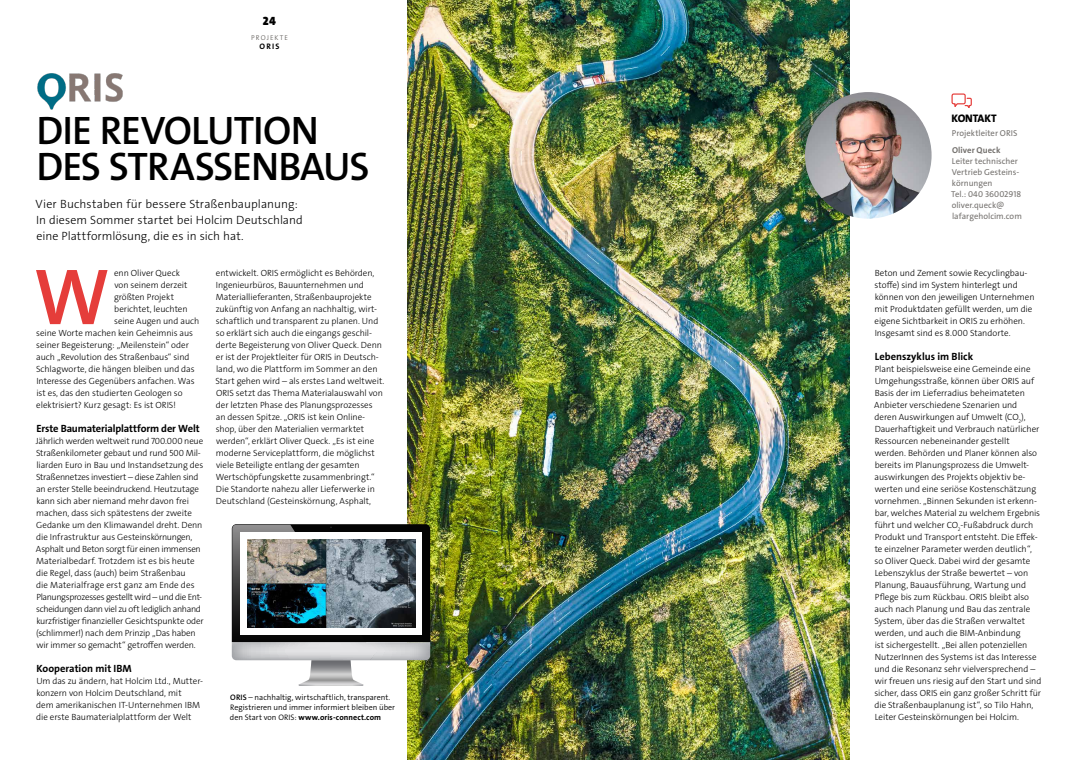
<style>
.page{position:relative;width:1078px;height:760px;background:#fff}
.page>*{position:absolute;margin:0;border:0;box-sizing:border-box;transform-origin:0 0}
.t1{font:80.1px "The Sans LP6 Se Bld";color:#e53d3a}
.t2{font:40px/36px "The Sans LP6 Se Bld";letter-spacing:-.025em;color:#000}
.t3{font:12px/16.2px "The Sans LP3 Lig";letter-spacing:.005em;color:#000}
.t4{font:900 12px "The Sans LP9";color:#000}
.t5{font:11px "The Sans LP8 Ex Bld";letter-spacing:-.015em;color:#000}
.t6{font:10.5px "The Sans LP7 Bld";letter-spacing:-.005em;color:#000}
.t7{font:9px/12px "The Sans LP3 Lig";letter-spacing:-.005em;color:#000}
.t8{font:8.6px/11.1px "The Sans LP5 Plain";color:#75726f}
.t9{font:8.6px "The Sans LP7 Bld";letter-spacing:.01em;color:#75726f}
.t10{font:8px/10px "The Sans LP4 Se Lig";color:#000}
.t11{font:8px "The Sans LP7 Bld";letter-spacing:.01em;color:#000}
.t12{font:7px "The Sans LP3 Lig";letter-spacing:.15em;color:#55524e}
.s1{font-family:"The Sans LP6 Se Bld"}
.s2{font-family:"The Sans LP4 Se Lig"}
</style>
<div class="page">
<img style="left:407px;top:0;width:442px;height:760px">
<svg style="left:951px;top:93px;width:20px;height:15px"></svg>
<svg style="left:232px;top:524px;width:198px;height:162px"></svg>
<img style="left:248px;top:540px;width:167px;height:87px">
<img style="left:37px;top:73px;width:86px;height:37px">
<img style="left:804px;top:92px;width:127px;height:127px;border-radius:63px">
<h3 class="t4" style="left:263px;top:14px;width:15px">24</h3>
<p class="t12" style="left:251px;top:33px;width:38px">PROJEKTE</p>
<p class="t11" style="left:259px;top:41px;width:22px">ORIS</p>
<p class="t5" style="left:951px;top:111px;width:47px">KONTAKT</p>
<p class="t8" style="left:951px;top:127px;width:67px">Projektleiter ORIS</p>
<p class="t9" style="left:951px;top:144px;width:50px">Oliver Queck</p>
<p class="t8" style="left:951px;top:155px;width:72px">Leiter technischer<br>Vertrieb Gesteins&shy;körnungen<br>Tel.: 040 36002918 oliver.queck@ lafargeholcim.com</p>
<h2 class="t2" style="left:36px;top:113px;width:334px">DIE REVOLUTION<br>DES STRASSENBAUS</h2>
<h3 class="t3" style="left:36px;top:196px;width:268px">Vier Buchstaben für bessere Straßenbauplanung:<br>In diesem Sommer startet bei Holcim Deutschland eine Plattformlösung, die es in sich hat.</h3>
<h1 class="t1" style="left:34px;top:246px;width:78px">W</h1>
<p class="t7" style="left:114px;top:267px;width:67px">enn Oliver Queck</p>
<p class="t7" style="left:215px;top:267px;width:170px">entwickelt. ORIS ermöglicht es Behörden, Ingenieurbüros, Bauunternehmen und Materiallieferanten, Straßenbauprojekte zukünftig von Anfang an nachhaltig, wirt&shy;schaftlich und transparent zu planen. Und so erklärt sich auch die eingangs geschil&shy;derte Begeisterung von Oliver Queck. Denn er ist der Projektleiter für ORIS in Deutsch&shy;land, wo die Plattform im Sommer an den Start gehen wird – als erstes Land weltweit.<br>ORIS setzt das Thema Materialauswahl von der letzten Phase des Planungsprozesses an dessen Spitze. „ORIS ist kein Online&shy;shop, über den Materialien vermarktet werden“, erklärt Oliver Queck. „Es ist eine moderne Serviceplattform, die möglichst viele Beteiligte entlang der gesamten Wertschöpfungskette zusammenbringt.“ Die Standorte nahezu aller Lieferwerke in Deutschland (Gesteinskörnung, Asphalt,</p>
<p class="t7" style="left:874px;top:267px;width:161px">Beton und Zement sowie Recyclingbau&shy;stoffe) sind im System hinterlegt und können von den jeweiligen Unternehmen mit Produktdaten gefüllt werden, um die eigene Sichtbarkeit in ORIS zu erhöhen.<br>Insgesamt sind es 8.000 Standorte.</p>
<p class="t7" style="left:114px;top:279px;width:75px">von seinem derzeit</p>
<p class="t7" style="left:114px;top:291px;width:61px">größten Projekt</p>
<p class="t7" style="left:114px;top:303px;width:75px">berichtet, leuchten</p>
<p class="t7" style="left:114px;top:315px;width:87px">seine Augen und auch</p>
<p class="t7" style="left:36px;top:327px;width:158px">seine Worte machen kein Geheimnis aus</p>
<p class="t7" style="left:36px;top:339px;width:154px">seiner Begeisterung: „Meilenstein“ oder</p>
<p class="t7" style="left:36px;top:351px;width:155px">auch „Revolution des Straßenbaus“ sind</p>
<p class="t7" style="left:36px;top:363px;width:160px">Schlagworte, die hängen bleiben und das</p>
<p class="t7" style="left:36px;top:375px;width:160px">Interesse des Gegenübers anfachen. Was</p>
<p class="t7" style="left:36px;top:387px;width:148px">ist es, das den studierten Geologen so</p>
<p class="t7" style="left:36px;top:399px;width:141px">elektrisiert? Kurz gesagt: Es ist ORIS!</p>
<p class="t6" style="left:36px;top:422px;width:165px">Erste Baumaterialplattform der Welt</p>
<p class="t7" style="left:36px;top:435px;width:169px">Jährlich werden weltweit rund 700.000 neue Straßenkilometer gebaut und rund 500 Mil&shy;liarden Euro in Bau und Instandsetzung des Straßennetzes investiert – diese Zahlen sind an erster Stelle beeindruckend. Heutzutage kann sich aber niemand mehr davon frei machen, dass sich spätestens der zweite Gedanke um den Klimawandel dreht. Denn die Infrastruktur aus Gesteinskörnungen, Asphalt und Beton sorgt für einen immensen Materialbedarf. Trotzdem ist es bis heute die Regel, dass (auch) beim Straßenbau<br>die Materialfrage erst ganz am Ende des Planungsprozesses gestellt wird – und die Ent&shy;scheidungen dann viel zu oft lediglich anhand kurzfristiger finanzieller Gesichtspunkte oder (schlimmer!) nach dem Prinzip „Das haben wir immer so gemacht“ getroffen werden.</p>
<p class="t6" style="left:36px;top:662px;width:97px">Kooperation mit IBM</p>
<p class="t7" style="left:36px;top:675px;width:167px">Um das zu ändern, hat Holcim Ltd., Mutter&shy;konzern von Holcim Deutschland, mit<br>dem amerikanischen IT-Unternehmen IBM die erste Baumaterialplattform der Welt</p>
<p class="t6" style="left:874px;top:350px;width:100px">Lebenszyklus im Blick</p>
<p class="t7" style="left:874px;top:363px;width:169px">Plant beispielsweise eine Gemeinde eine Umgehungsstraße, können über ORIS auf Basis der im Lieferradius beheimateten Anbieter verschiedene Szenarien und deren Auswirkungen auf Umwelt (CO<sub>2</sub>), Dauerhaftigkeit und Verbrauch natürlicher Ressourcen nebeneinander gestellt werden. Behörden und Planer können also bereits im Planungsprozess die Umwelt&shy;auswirkungen des Projekts objektiv be&shy;werten und eine seriöse Kostenschätzung vornehmen. „Binnen Sekunden ist erkenn&shy;bar, welches Material zu welchem Ergebnis führt und welcher CO<sub>2</sub>-Fußabdruck durch Produkt und Transport entsteht. Die Effek&shy;te einzelner Parameter werden deutlich“, so Oliver Queck. Dabei wird der gesamte Lebenszyklus der Straße bewertet – von Planung, Bauausführung, Wartung und Pflege bis zum Rückbau. ORIS bleibt also auch nach Planung und Bau das zentrale System, über das die Straßen verwaltet werden, und auch die BIM-Anbindung<br>ist sichergestellt. „Bei allen potenziellen NutzerInnen des Systems ist das Interesse und die Resonanz sehr vielversprechend – wir freuen uns riesig auf den Start und sind sicher, dass ORIS ein ganz großer Schritt für die Straßenbauplanung ist“, so Tilo Hahn, Leiter Gesteinskörnungen bei Holcim.</p>
<p class="t10" style="left:230px;top:692px;width:166px"><span class="s1">ORIS</span> – nachhaltig, wirtschaftlich, transparent.<br>Registrieren und immer informiert bleiben über</p>
<p class="t11" style="left:230px;top:712px;width:153px"><span class="s2">den Start von ORIS:</span> www.oris-connect.com</p>
</div>
